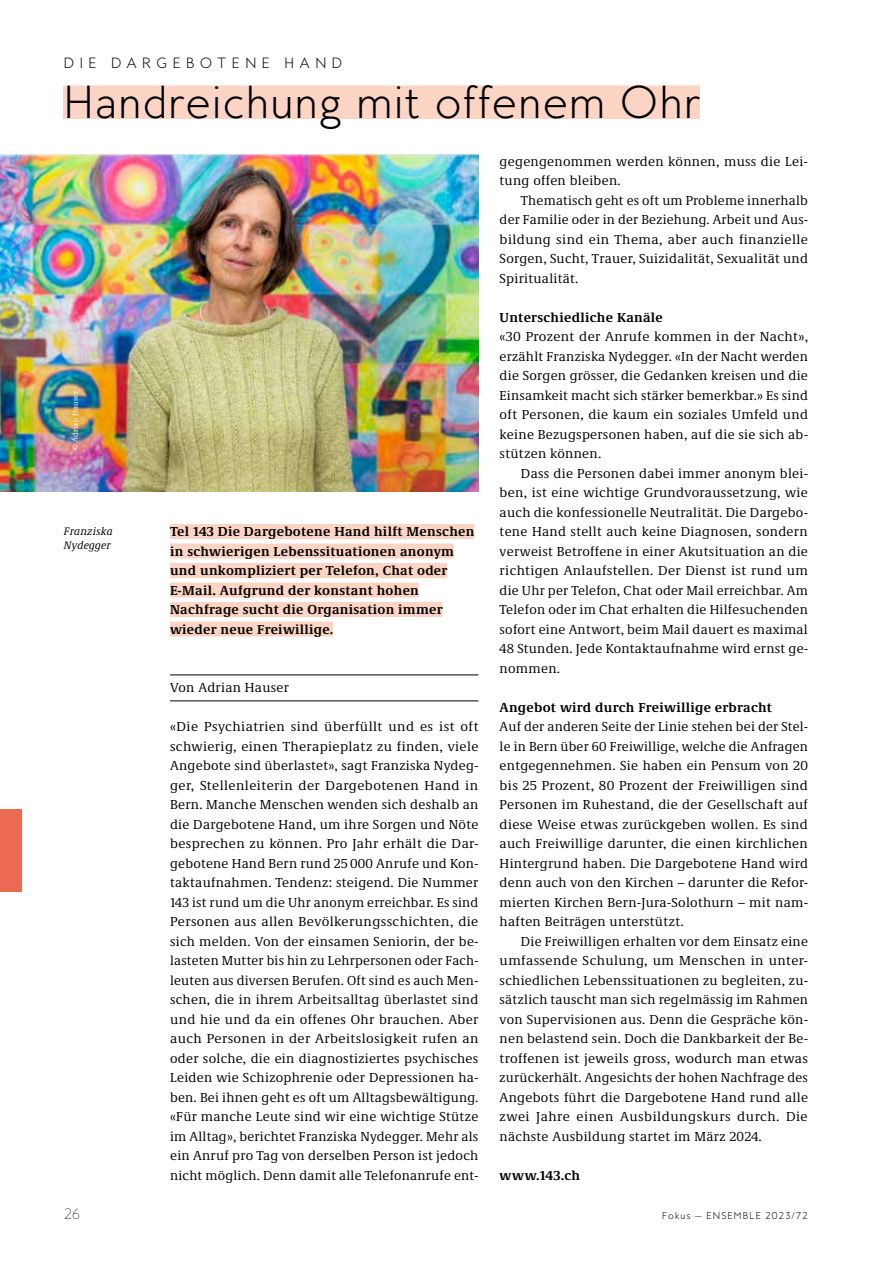
<style>
.page{position:relative;width:893px;height:1263px;background:#fff}
.page>*{position:absolute;margin:0;border:0;box-sizing:border-box;transform-origin:0 0}
.t1{font:300 42px "MB Empire";letter-spacing:.03em;color:#000}
.t2{font:13.5px/19.5px "Demos Next Pro";letter-spacing:.02em;color:#000;text-align:justify}
.t3{font:700 13.5px/19.5px "Demos Next Pro";letter-spacing:.02em;color:#000}
.t4{font:300 13.5px "MB Empire";letter-spacing:.4em;color:#000}
.t5{font:100 13.5px "MB Empire";color:#000}
.t6{font:italic 11.25px/13.5px "Demos Next Pro";letter-spacing:.02em;color:#000}
.t7{font:300 9px "MB Empire";letter-spacing:.105em;color:#000}
.t8{font:7.5px "Demos Next Pro";letter-spacing:.02em;color:#fff}
</style>
<div class="page">
<div style="left:170px;top:524px;width:304px;height:15px;background:#fbd4c4"></div>
<div style="left:170px;top:543px;width:284px;height:15px;background:#fbd4c4"></div>
<div style="left:170px;top:563px;width:277px;height:15px;background:#fbd4c4"></div>
<div style="left:170px;top:582px;width:249px;height:15px;background:#fbd4c4"></div>
<div style="left:170px;top:602px;width:272px;height:15px;background:#fbd4c4"></div>
<div style="left:170px;top:621px;width:163px;height:15px;background:#fbd4c4"></div>
<hr style="left:170px;top:675px;width:308px;height:1px;background:#000">
<hr style="left:170px;top:701px;width:308px;height:1px;background:#000">
<div style="left:64px;top:85px;width:636px;height:33px;background:#fbd4c4"></div>
<img style="left:0;top:154px;width:478px;height:337px">
<div style="left:0;top:809px;width:21px;height:82px;background:#ed6a52"></div>
<p class="t4" style="left:64px;top:54px;width:280px">DIE DARGEBOTENE HAND</p>
<h1 class="t1" style="left:64px;top:75px;width:639px">Handreichung mit offenem Ohr</h1>
<p class="t8" style="left:70px;top:450px;width:60px;rotate:-90deg">© Adrian Hauser</p>
<p class="t6" style="left:64px;top:524px;width:51px">Franziska<br>Nydegger</p>
<p class="t3" style="left:170px;top:521px;width:306px">Tel 143 Die Dargebotene Hand hilft Menschen in schwierigen Lebenssituationen anonym und unkompliziert per Telefon, Chat oder E-Mail. Aufgrund der konstant hohen Nachfrage sucht die Organisation immer wieder neue Freiwillige.</p>
<p class="t2" style="left:170px;top:677px;width:120px">Von Adrian Hauser</p>
<p class="t2" style="left:170px;top:716px;width:310px">«Die Psychiatrien sind überfüllt und es ist oft schwierig, einen Therapieplatz zu finden, viele Angebote sind überlastet», sagt Franziska Nydeg&shy;ger, Stellenleiterin der Dargebotenen Hand in Bern. Manche Menschen wenden sich deshalb an die Dargebotene Hand, um ihre Sorgen und Nöte besprechen zu können. Pro Jahr erhält die Dar&shy;gebotene Hand Bern rund 25 000 Anrufe und Kon&shy;taktaufnahmen. Tendenz: steigend. Die Nummer 143 ist rund um die Uhr anonym erreichbar. Es sind Personen aus allen Bevölkerungsschichten, die sich melden. Von der einsamen Seniorin, der be&shy;lasteten Mutter bis hin zu Lehrpersonen oder Fach&shy;leuten aus diversen Berufen. Oft sind es auch Men&shy;schen, die in ihrem Arbeitsalltag überlastet sind und hie und da ein offenes Ohr brauchen. Aber auch Personen in der Arbeitslosigkeit rufen an oder solche, die ein diagnostiziertes psychisches Leiden wie Schizophrenie oder Depressionen ha&shy;ben. Bei ihnen geht es oft um Alltagsbewältigung. «Für manche Leute sind wir eine wichtige Stütze im Alltag», berichtet Franziska Nydegger. Mehr als ein Anruf pro Tag von derselben Person ist jedoch nicht möglich. Denn damit alle Telefonanrufe ent-</p>
<p class="t2" style="left:500px;top:151px;width:310px">gegengenommen werden können, muss die Lei&shy;tung offen bleiben.</p>
<p class="t2" style="left:500px;top:190px;width:310px;text-indent:21px">Thematisch geht es oft um Probleme innerhalb der Familie oder in der Beziehung. Arbeit und Aus&shy;bildung sind ein Thema, aber auch finanzielle Sorgen, Sucht, Trauer, Suizidalität, Sexualität und Spiritualität.</p>
<p class="t3" style="left:500px;top:306px;width:165px">Unterschiedliche Kanäle</p>
<p class="t2" style="left:500px;top:326px;width:310px">«30 Prozent der Anrufe kommen in der Nacht», erzählt Franziska Nydegger. «In der Nacht werden die Sorgen grösser, die Gedanken kreisen und die Einsamkeit macht sich stärker bemerkbar.» Es sind oft Personen, die kaum ein soziales Umfeld und keine Bezugspersonen haben, auf die sie sich ab&shy;stützen können.</p>
<p class="t2" style="left:500px;top:463px;width:310px;text-indent:21px">Dass die Personen dabei immer anonym blei&shy;ben, ist eine wichtige Grundvoraussetzung, wie auch die konfessionelle Neutralität. Die Dargebo&shy;tene Hand stellt auch keine Diagnosen, sondern verweist Betroffene in einer Akutsituation an die richtigen Anlaufstellen. Der Dienst ist rund um die Uhr per Telefon, Chat oder Mail erreichbar. Am Telefon oder im Chat erhalten die Hilfesuchenden sofort eine Antwort, beim Mail dauert es maximal 48 Stunden. Jede Kontaktaufnahme wird ernst ge&shy;nommen.</p>
<p class="t3" style="left:500px;top:696px;width:274px">Angebot wird durch Freiwillige erbracht</p>
<p class="t2" style="left:500px;top:716px;width:310px">Auf der anderen Seite der Linie stehen bei der Stel&shy;le in Bern über 60 Freiwillige, welche die Anfragen entgegennehmen. Sie haben ein Pensum von 20 bis 25 Prozent, 80 Prozent der Freiwilligen sind Personen im Ruhestand, die der Gesellschaft auf diese Weise etwas zurückgeben wollen. Es sind auch Freiwillige darunter, die einen kirchlichen Hintergrund haben. Die Dargebotene Hand wird denn auch von den Kirchen – darunter die Refor&shy;mierten Kirchen Bern-Jura-Solothurn – mit nam&shy;haften Beiträgen unterstützt.</p>
<p class="t2" style="left:500px;top:931px;width:310px;text-indent:21px">Die Freiwilligen erhalten vor dem Einsatz eine umfassende Schulung, um Menschen in unter&shy;schiedlichen Lebenssituationen zu begleiten, zu&shy;sätzlich tauscht man sich regelmässig im Rahmen von Supervisionen aus. Denn die Gespräche kön&shy;nen belastend sein. Doch die Dankbarkeit der Be&shy;troffenen ist jeweils gross, wodurch man etwas zurückerhält. Angesichts der hohen Nachfrage des Angebots führt die Dargebotene Hand rund alle zwei Jahre einen Ausbildungskurs durch. Die nächste Ausbildung startet im März 2024.</p>
<p class="t3" style="left:500px;top:1164px;width:82px">www.143.ch</p>
<p class="t5" style="left:64px;top:1205px;width:18px">26</p>
<p class="t7" style="left:662px;top:1209px;width:147px">Fokus —– ENSEMBLE 2023/72</p>
</div>
